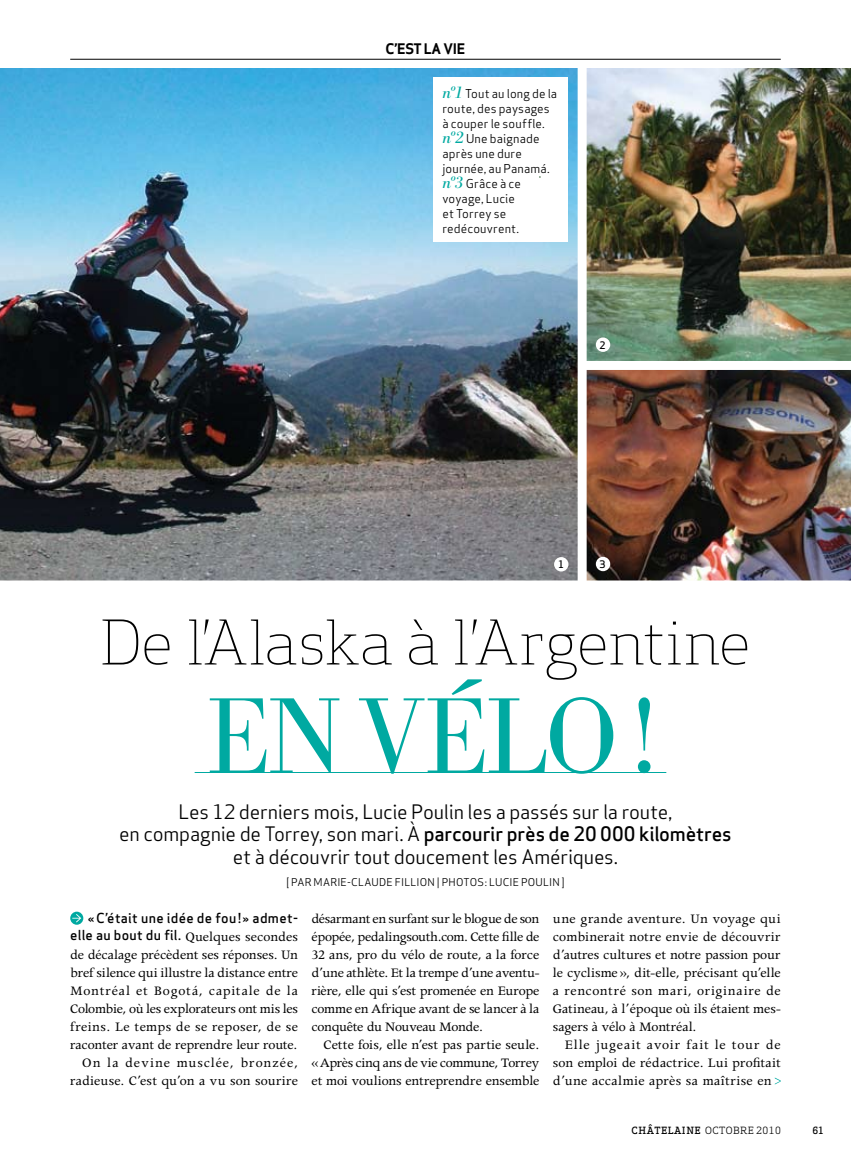
<style>
.page{position:relative;width:851px;height:1161px;background:#fff}
.page>*{position:absolute;margin:0;border:0;box-sizing:border-box;transform-origin:0 0}
.t1{font:300 105px "Berth Bodoni Pro";letter-spacing:-.035em;color:#00a9a1}
.t2{font:300 60px "Apex Serif";letter-spacing:-.01em;color:#000}
.t3{font:19.5px/22.5px "Apex Sans";letter-spacing:-.01em;color:#000;text-align:center}
.t4{font:14.7px/18px "Apollo MT Std";letter-spacing:-.005em;color:#000;text-align:justify}
.t5{font:700 14.25px "Apex Sans";letter-spacing:-.015em;color:#000}
.t6{font:500 13.5px/18px "Apex Sans";letter-spacing:.025em;color:#000;text-align:right}
.t7{font:12px/15px "Apex Sans";letter-spacing:.01em;color:#000}
.t8{font:10.5px "Apex Sans";letter-spacing:.02em;color:#000}
.t9{font:500 10.05px "Apex Sans";color:#000}
.t10{font:9.75px "Apex Serif";letter-spacing:.05em;color:#000}
.t11{font:500 9.75px "Apex Serif";color:#000}
.s1{font-family:"Berth Bodoni Pro";font-style:italic;font-size:16.5px;color:#00a9a1}
.s2{font-weight:500}
.s3{font-family:"Apollo MT Std";font-weight:400;font-size:14.7px}
</style>
<div class="page">
<img style="left:586px;top:370px;width:264px;height:210px">
<img style="left:586px;top:68px;width:264px;height:293px">
<img style="left:0;top:68px;width:577px;height:512px">
<div style="left:433px;top:77px;width:134px;height:165px;background:#fff"></div>
<div style="left:554px;top:557px;width:14px;height:15px;background:#fff;border-radius:50%"></div>
<div style="left:595px;top:557px;width:15px;height:14px;background:#fff;border-radius:50%"></div>
<div style="left:595px;top:337px;width:15px;height:15px;background:#fff;border-radius:50%"></div>
<hr style="left:195px;top:772px;width:471px;height:1px;background:#00a9a1">
<svg style="left:70px;top:912px;width:13px;height:13px"></svg>
<svg style="left:72px;top:914px;width:9px;height:8px"></svg>
<svg style="left:774px;top:1078px;width:6px;height:6px"></svg>
<hr style="left:70px;top:59px;width:710px;height:1px;background:#000">
<p class="t5" style="left:385px;top:40px;width:81px">C’EST LA VIE</p>
<p class="t7" style="left:442px;top:85px;width:116px"><span class="s1">nº1</span> Tout au long de la route, des paysages à couper le souffle. <span class="s1">nº2</span> Une baignade après une dure journée, au Panamá. <span class="s1">nº3</span> Grâce à ce voyage, Lucie<br>et Torrey se redécouvrent.</p>
<p class="t9" style="left:599px;top:336px;width:8px">2</p>
<p class="t9" style="left:558px;top:556px;width:8px">1</p>
<p class="t9" style="left:599px;top:555px;width:8px">3</p>
<h2 class="t2" style="left:100px;top:604px;width:652px">De l’Alaska à l’Argentine</h2>
<h1 class="t1" style="left:206px;top:668px;width:451px">EN VÉLO!</h1>
<h3 class="t3" style="left:119px;top:799px;width:614px">Les 12 derniers mois, Lucie Poulin les a passés sur la route,<br>en compagnie de Torrey, son mari. À <span class="s2">parcourir près de 20 000 kilomètres </span>et à découvrir tout doucement les Amériques.</h3>
<p class="t8" style="left:286px;top:874px;width:80px">[ Par Marie-Clau</p>
<p class="t8" style="left:379px;top:874px;width:187px">de Fillion | photos : Lucie Poulin ]</p>
<p class="t6" style="left:70px;top:907px;width:229px">« C’était une idée de fou ! » admet&shy;elle au bout du fil. <span class="s3">Quelques secondes</span></p>
<p class="t4" style="left:70px;top:946px;width:229px;text-align:right">de décalage précèdent ses réponses. Un bref silence qui illustre la distance entre Montréal et Bogotá, capitale de la Colombie, où les explorateurs ont mis les freins. Le temps de se reposer, de se raconter avant de reprendre leur route.<br>On la devine musclée, bronzée, radieuse. C’est qu’on a vu son sourire</p>
<p class="t4" style="left:311px;top:910px;width:229px">désarmant en surfant sur le blogue de son épopée, pedalingsouth.com. Cette fille de 32 ans, pro du vélo de route, a la force d’une athlète. Et la trempe d’une aventu&shy;rière, elle qui s’est promenée en Europe comme en Afrique avant de se lancer à la conquête du Nouveau Monde.</p>
<p class="t4" style="left:311px;top:1036px;width:229px;text-indent:12px">Cette fois, elle n’est pas partie seule. «Après cinq ans de vie commune, Torrey et moi voulions entreprendre ensemble</p>
<p class="t4" style="left:553px;top:910px;width:229px">une grande aventure. Un voyage qui combinerait notre envie de découvrir d’autres cultures et notre passion pour le cyclisme », dit-elle, précisant qu’elle a rencontré son mari, originaire de Gatineau, à l’époque où ils étaient mes&shy;sagers à vélo à Montréal.</p>
<p class="t4" style="left:553px;top:1036px;width:229px;text-indent:12px">Elle jugeait avoir fait le tour de son emploi de rédactrice. Lui profitait d’une accalmie après sa maîtrise en</p>
<p class="t10" style="left:631px;top:1124px;width:151px"><span class="s2">CHÂTELAINE</span> OCTOBRE 2010</p>
<p class="t11" style="left:812px;top:1124px;width:13px">61</p>
</div>
